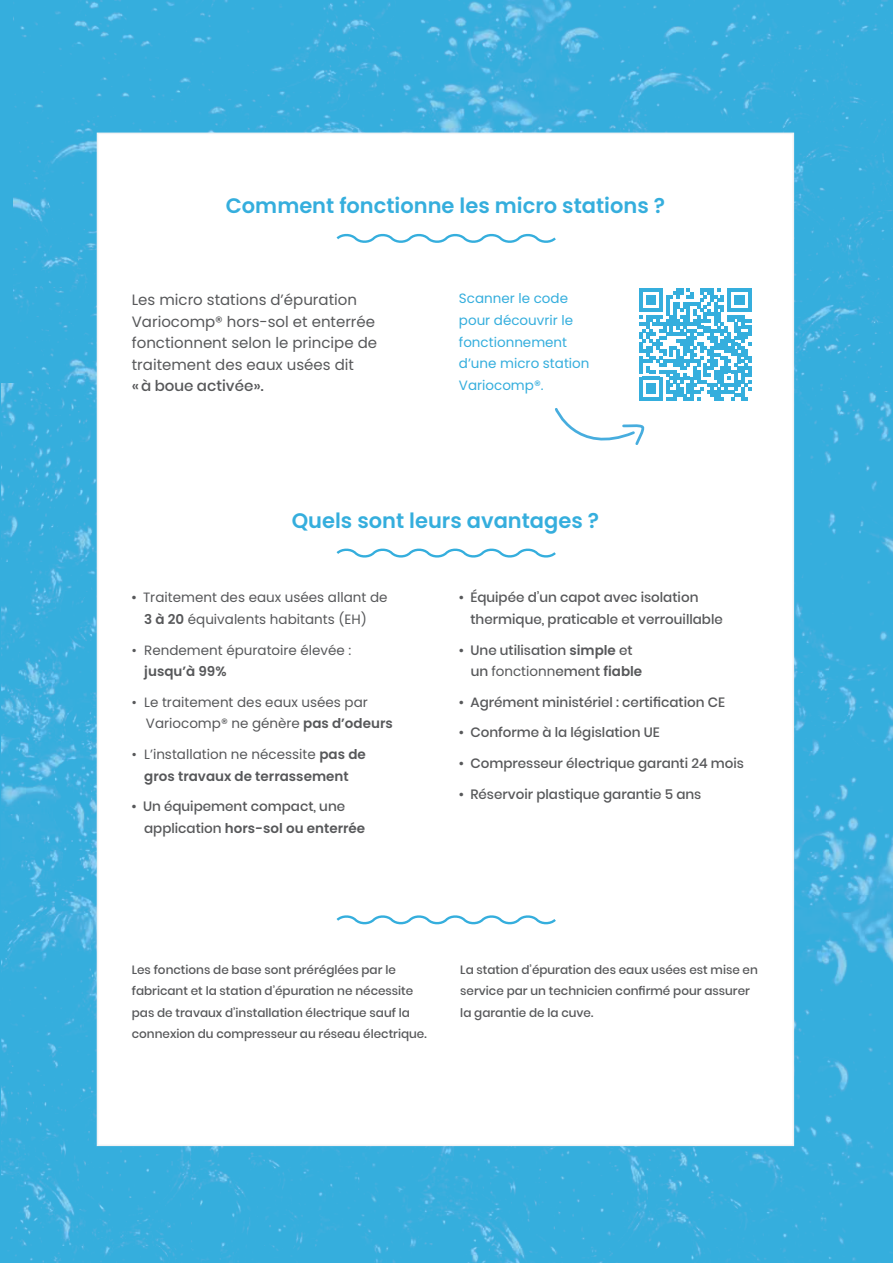
<style>
.page{position:relative;width:893px;height:1263px;background:#fff}
.page>*{position:absolute;margin:0;border:0;box-sizing:border-box;transform-origin:0 0}
.t1{font:600 21px "Poppins";color:#35aedd}
.t2{font:15px/21.6px "Poppins";color:#57585a}
.t3{font:500 15px "Poppins";color:#57585a}
.t4{font:500 13.5px/21.6px "Poppins";color:#57585a}
.t5{font:13.5px/21.6px "Poppins";color:#57585a;text-align:center}
.t6{font:13.5px/21.6px "Poppins";color:#35aedd}
.t7{font:600 13.5px/21.6px "Poppins";color:#57585a;text-align:center}
.t8{font:500 12px/21.6px "Poppins";color:#57585a}
.s1{font-weight:500}
.s2{font-weight:600}
.s3{font-weight:400}
</style>
<div class="page">
<img style="left:14px;top:0;width:879px;height:392px">
<img style="left:429px;top:392px;width:464px;height:871px">
<img style="left:1px;top:383px;width:428px;height:880px">
<div style="left:97px;top:133px;width:697px;height:1013px;background:#fff;border:2px solid #f1f2f4"></div>
<svg style="left:555px;top:408px;width:90px;height:37px"></svg>
<svg style="left:336px;top:233px;width:220px;height:10px"></svg>
<svg style="left:336px;top:548px;width:220px;height:10px"></svg>
<svg style="left:336px;top:915px;width:220px;height:10px"></svg>
<svg style="left:639px;top:288px;width:112px;height:112px"></svg>
<h1 class="t1" style="left:226px;top:194px;width:441px">Comment fonctionne les micro stations ?</h1>
<p class="t2" style="left:132px;top:289px;width:247px">Les micro stations d’épuration<br>Variocomp® hors-sol et enterrée fonctionnent selon le principe de traitement des eaux usées dit</p>
<p class="t3" style="left:132px;top:377px;width:133px">«à boue activée».</p>
<p class="t6" style="left:459px;top:288px;width:132px">Scanner le code pour découvrir le fonctionnement d’une micro station<br>Variocomp®.</p>
<h1 class="t1" style="left:292px;top:509px;width:309px">Quels sont leurs avantages ?</h1>
<p class="t5" style="left:131px;top:587px;width:258px"><span class="s1">•</span> Traitement des eaux usées allant de<br><span class="s2">3 à 20</span> équivalents habitants (EH)</p>
<p class="t5" style="left:131px;top:639px;width:221px">• Rendement épuratoire élevée :</p>
<p class="t7" style="left:144px;top:661px;width:84px">jusqu’à 99%</p>
<p class="t5" style="left:146px;top:691px;width:248px;text-align:left;text-indent:-14px">• Le traitement des eaux usées par<br>Variocomp® ne génère <span class="s2">pas d’odeurs</span></p>
<p class="t7" style="left:131px;top:744px;width:236px"><span class="s3">• L’installation ne nécessite</span> pas de gros travaux de terrassement</p>
<p class="t4" style="left:144px;top:796px;width:223px;text-indent:-13px">• Un équipement compact, une application <span class="s2">hors-sol ou enterrée</span></p>
<p class="t4" style="left:470px;top:587px;width:254px;text-indent:-12px">• Équipée d’un capot avec isolation thermique, praticable et verrouillable</p>
<p class="t4" style="left:471px;top:639px;width:173px;text-indent:-12px">• Une utilisation <span class="s2">simple</span> et un <span class="s3">fonctionn</span>ement <span class="s2">fiable</span></p>
<p class="t4" style="left:459px;top:691px;width:268px">• Agrément ministériel : certification CE</p>
<p class="t4" style="left:459px;top:722px;width:202px">• Conforme à la législation UE</p>
<p class="t4" style="left:459px;top:753px;width:287px">• Compresseur électrique garanti 24 mois</p>
<p class="t4" style="left:459px;top:783px;width:244px">• Réservoir plastique garantie 5 ans</p>
<p class="t8" style="left:132px;top:959px;width:296px">Les fonctions de base sont préréglées par le fabricant et la station d’épuration ne nécessite pas de travaux d’installation électrique sauf la connexion du compresseur au réseau électrique.</p>
<p class="t8" style="left:460px;top:959px;width:299px">La station d’épuration des eaux usées est mise en service par un technicien confirmé pour assurer la garantie de la cuve.</p>
</div>
